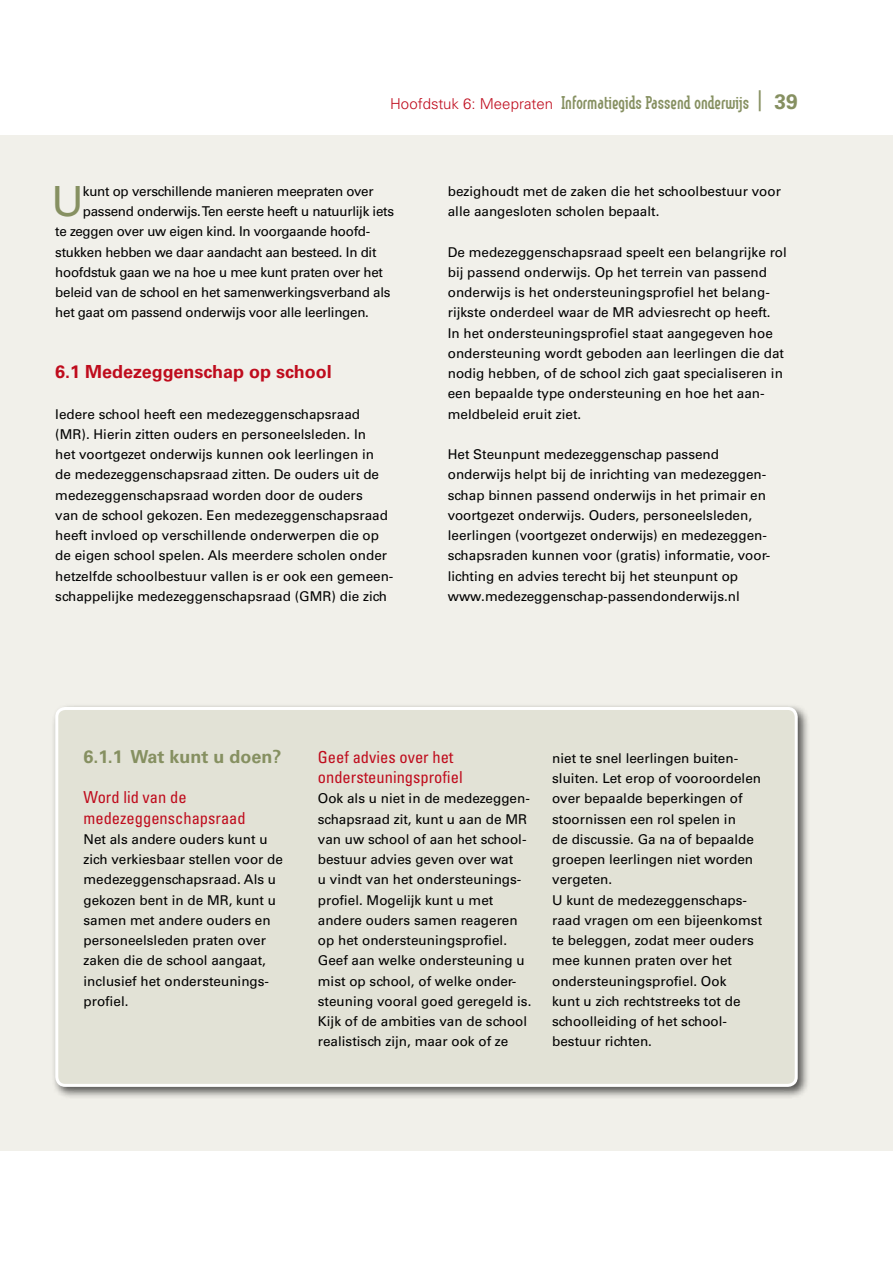
<style>
.page{position:relative;width:893px;height:1263px;background:#fff}
.page>*{position:absolute;margin:0;border:0;box-sizing:border-box;transform-origin:0 0}
.t1{font:41.55px "Univers LT Std";color:#869061}
.t2{font:700 18px "Method Com";color:#869061}
.t3{font:700 18px "Univers LT Std";color:#bf0c1d}
.t4{font:700 18px "Univers LT Std";color:#869061}
.t5{font:condensed 16.5px/20.2px "Univers LT Std";color:#bf0c1d}
.t6{font:13.5px/20.2px "Univers LT Std";color:#000}
.t7{font:13.5px "Univers LT Std";letter-spacing:-.02em;color:#000}
.s1{font-family:"Univers LT Std";font-weight:300;font-size:15px;color:#bf0c1d}
.s2{font-family:"Univers LT Std";font-size:21px}
</style>
<div class="page">
<div style="left:0;top:135px;width:893px;height:1015px;background:#f1f0ea"></div>
<div style="left:51px;top:703px;width:759px;height:396px;background:#000;opacity:.65"></div>
<div style="left:57px;top:708px;width:739px;height:377px;background:#e2e2d6;border-radius:9px"></div>
<div style="left:55px;top:707px;width:743px;height:380px;border:3px solid #fff;border-radius:9px"></div>
<p class="t2" style="left:390px;top:93px;width:409px"><span class="s1">Hoofdstuk 6: Meepraten</span> Informatiegids Passend onderwijs <sup>|</sup> <span class="s2">39</span></p>
<p class="t1" style="left:51px;top:177px;width:34px">U</p>
<p class="t7" style="left:83px;top:183px;width:292px">kunt op verschillende manieren meepraten over</p>
<p class="t7" style="left:83px;top:203px;width:313px">passend onderwijs. Ten eerste heeft u natuurlijk iets</p>
<p class="t7" style="left:55px;top:223px;width:316px">te zeggen over uw eigen kind. In voorgaande hoofd-</p>
<p class="t7" style="left:55px;top:244px;width:323px">stukken hebben we daar aandacht aan besteed. In dit</p>
<p class="t7" style="left:55px;top:264px;width:329px">hoofdstuk gaan we na hoe u mee kunt praten over het</p>
<p class="t7" style="left:55px;top:284px;width:337px">beleid van de school en het samenwerkingsverband als</p>
<p class="t7" style="left:55px;top:304px;width:315px">het gaat om passend onderwijs voor alle leerlingen.</p>
<p class="t3" style="left:55px;top:361px;width:278px">6.1 Medezeggenschap op school</p>
<p class="t6" style="left:55px;top:404px;width:340px">Iedere school heeft een medezeggenschapsraad (MR). Hierin zitten ouders en personeelsleden. In<br>het voortgezet onderwijs kunnen ook leerlingen in<br>de medezeggenschapsraad zitten. De ouders uit de medezeggenschapsraad worden door de ouders<br>van de school gekozen. Een medezeggenschapsraad heeft invloed op verschillende onderwerpen die op de eigen school spelen. Als meerdere scholen onder hetzelfde schoolbestuur vallen is er ook een gemeen&shy;schappelijke medezeggenschapsraad (GMR) die zich</p>
<p class="t6" style="left:448px;top:181px;width:335px">bezighoudt met de zaken die het schoolbestuur voor alle aangesloten scholen bepaalt.</p>
<p class="t6" style="left:448px;top:242px;width:341px">De medezeggenschapsraad speelt een belangrijke rol bij passend onderwijs. Op het terrein van passend onderwijs is het ondersteuningsprofiel het belang&shy;rijkste onderdeel waar de MR adviesrecht op heeft.<br>In het ondersteuningsprofiel staat aangegeven hoe ondersteuning wordt geboden aan leerlingen die dat nodig hebben, of de school zich gaat specialiseren in een bepaalde type ondersteuning en hoe het aan&shy;meldbeleid eruit ziet.</p>
<p class="t6" style="left:448px;top:444px;width:324px">Het Steunpunt medezeggenschap passend onderwijs helpt bij de inrichting van medezeggen&shy;schap binnen passend onderwijs in het primair en voortgezet onderwijs. Ouders, personeelsleden, leerlingen (voortgezet onderwijs) en medezeggen&shy;schapsraden kunnen voor (gratis) informatie, voor&shy;lichting en advies terecht bij het steunpunt op www.medezeggenschap-passendonderwijs.nl</p>
<p class="t4" style="left:84px;top:746px;width:199px">6.1.1 Wat kunt u doen?</p>
<p class="t5" style="left:84px;top:787px;width:164px">Word lid van de medezeggenschapsraad</p>
<p class="t6" style="left:84px;top:829px;width:201px">Net als andere ouders kunt u zich verkiesbaar stellen voor de medezeggenschapsraad. Als u gekozen bent in de MR, kunt u samen met andere ouders en personeelsleden praten over zaken die de school aangaat, inclusief het ondersteunings&shy;profiel.</p>
<p class="t5" style="left:318px;top:747px;width:146px">Geef advies over het ondersteuningsprofiel</p>
<p class="t6" style="left:318px;top:788px;width:215px">Ook als u niet in de medezeggen&shy;schapsraad zit, kunt u aan de MR van uw school of aan het school&shy;bestuur advies geven over wat<br>u vindt van het ondersteunings&shy;profiel. Mogelijk kunt u met andere ouders samen reageren op het ondersteuningsprofiel.<br>Geef aan welke ondersteuning u mist op school, of welke onder&shy;steuning vooral goed geregeld is.<br>Kijk of de ambities van de school realistisch zijn, maar ook of ze</p>
<p class="t6" style="left:552px;top:748px;width:212px">niet te snel leerlingen buiten‑ sluiten. Let erop of vooroordelen over bepaalde beperkingen of stoornissen een rol spelen in<br>de discussie. Ga na of bepaalde groepen leerlingen niet worden vergeten.<br>U kunt de medezeggenschaps&shy;raad vragen om een bijeenkomst te beleggen, zodat meer ouders mee kunnen praten over het ondersteuningsprofiel. Ook<br>kunt u zich rechtstreeks tot de schoolleiding of het school&shy;bestuur richten.</p>
</div>
